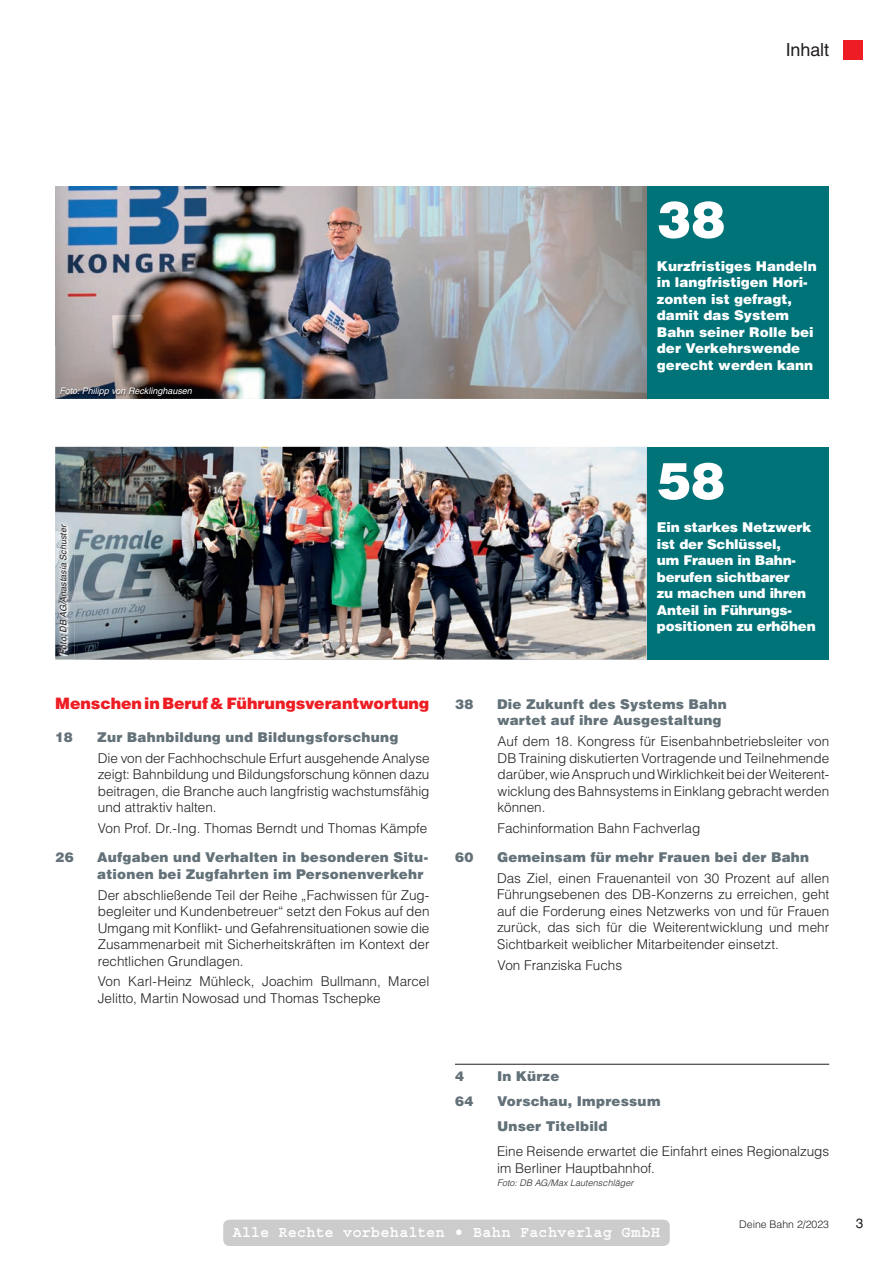
<style>
.page{position:relative;width:893px;height:1263px;background:#fff}
.page>*{position:absolute;margin:0;border:0;box-sizing:border-box;transform-origin:0 0}
.t1{font:900 51px "Helvetica LT";color:#fff}
.t2{font:18px "Helvetica LT";letter-spacing:-.005em;color:#231f20}
.t3{font:700 15.75px "Courier";letter-spacing:.025em;color:#fff;scale:.95 1}
.t4{font:900 15.75px "Helvetica LT";letter-spacing:-.005em;color:#ee1d23}
.t5{font:300 13.5px/16.5px "Helvetica LT";color:#231f20;text-align:justify}
.t6{font:900 13.5px/16.5px "Helvetica LT";letter-spacing:.015em;color:#637179}
.t7{font:900 13.5px/16.5px "Helvetica LT";color:#fff}
.t8{font:13.5px "Helvetica LT";color:#231f20}
.t9{font:300 10.5px "Helvetica LT";color:#231f20}
.t10{font:italic 9px "Helvetica LT";color:#fff}
.t11{font:italic 300 9px "Helvetica LT";letter-spacing:.01em;color:#231f20}
.t12{font:italic 9px "Helvetica LT";color:#231f20}
</style>
<div class="page">
<div style="left:844px;top:40px;width:19px;height:19px;background:#ee1d23"></div>
<hr style="left:455px;top:1064px;width:374px;height:1px;background:#231f20">
<div style="left:646px;top:186px;width:183px;height:213px;background:#007378"></div>
<img style="left:55px;top:186px;width:591px;height:213px">
<div style="left:646px;top:447px;width:183px;height:212px;background:#007378"></div>
<img style="left:55px;top:447px;width:591px;height:212px">
<img style="left:60px;top:387px;width:134px;height:11px">
<img style="left:55px;top:659px;width:19px;height:1px">
<img style="left:55px;top:516px;width:19px;height:143px">
<img style="left:60px;top:524px;width:8px;height:132px">
<div style="left:223px;top:1220px;width:447px;height:26px;background:#ccc;border-radius:6px"></div>
<h2 class="t2" style="left:786px;top:40px;width:45px">Inhalt</h2>
<p class="t10" style="left:60px;top:386px;width:134px">Foto: Philipp von Recklinghausen</p>
<h1 class="t1" style="left:657px;top:186px;width:70px">38</h1>
<p class="t7" style="left:657px;top:257px;width:161px">Kurzfristiges Handeln in langfristigen Hori&shy;zonten ist gefragt, damit das System<br>Bahn seiner Rolle bei der Verkehrswende gerecht werden kann</p>
<p class="t12" style="left:58px;top:655px;width:133px;rotate:-90deg">Foto: DB AG/Anastasia Schuster</p>
<p class="t4" style="left:55px;top:693px;width:376px">Menschen in Beruf &amp; Führungsverantwortung</p>
<p class="t6" style="left:55px;top:729px;width:19px">18</p>
<p class="t6" style="left:97px;top:729px;width:303px">Zur Bahnbildung und Bildungsforschung</p>
<p class="t5" style="left:98px;top:750px;width:333px">Die von der Fachhochschule Erfurt ausgehende Analyse zeigt: Bahnbildung und Bildungsforschung können dazu beitragen, die Branche auch langfristig wachstumsfähig und attraktiv halten.</p>
<p class="t5" style="left:98px;top:820px;width:331px">Von Prof. Dr.-Ing. Thomas Berndt und Thomas Kämpfe</p>
<p class="t6" style="left:55px;top:849px;width:20px">26</p>
<p class="t6" style="left:97px;top:849px;width:332px">Aufgaben und Verhalten in besonderen Situ&shy;ationen bei Zugfahrten im Personenverkehr</p>
<p class="t5" style="left:98px;top:886px;width:333px">Der abschließende Teil der Reihe „Fachwissen für Zug&shy;begleiter und Kundenbetreuer“ setzt den Fokus auf den Umgang mit Konflikt- und Gefahrensituationen sowie die Zusammenarbeit mit Sicherheitskräften im Kontext der rechtlichen Grundlagen.</p>
<p class="t5" style="left:98px;top:973px;width:333px">Von Karl-Heinz Mühleck, Joachim Bullmann, Marcel<br>Jelitto, Martin Nowosad und Thomas Tschepke</p>
<h1 class="t1" style="left:657px;top:447px;width:70px">58</h1>
<p class="t7" style="left:657px;top:519px;width:160px">Ein starkes Netzwerk ist der Schlüssel,<br>um Frauen in Bahn&shy;berufen sichtbarer<br>zu machen und ihren<br>Anteil in Führungs&shy;positionen zu erhöhen</p>
<p class="t6" style="left:455px;top:695px;width:20px">38</p>
<p class="t6" style="left:497px;top:695px;width:231px">Die Zukunft des Systems Bahn wartet auf ihre Ausgestaltung</p>
<p class="t5" style="left:497px;top:733px;width:333px">Auf dem 18. Kongress für Eisenbahnbetriebsleiter von DB Training diskutierten Vortragende und Teilnehmende darüber, wie Anspruch und Wirklichkeit bei der Weiterent&shy;wicklung des Bahnsystems in Einklang gebracht werden können.</p>
<p class="t5" style="left:497px;top:820px;width:204px">Fachinformation Bahn Fachverlag</p>
<p class="t6" style="left:455px;top:849px;width:20px">60</p>
<p class="t6" style="left:497px;top:849px;width:314px">Gemeinsam für mehr Frauen bei der Bahn</p>
<p class="t5" style="left:497px;top:870px;width:334px">Das Ziel, einen Frauenanteil von 30 Prozent auf allen Führungsebenen des DB-Konzerns zu erreichen, geht auf die Forderung eines Netzwerks von und für Frauen zurück, das sich für die Weiterentwicklung und mehr Sichtbarkeit weiblicher Mitarbeitender einsetzt.</p>
<p class="t5" style="left:497px;top:956px;width:126px">Von Franziska Fuchs</p>
<p class="t6" style="left:455px;top:1068px;width:11px">4</p>
<p class="t6" style="left:497px;top:1068px;width:64px">In Kürze</p>
<p class="t6" style="left:455px;top:1093px;width:20px">64</p>
<p class="t6" style="left:497px;top:1089px;width:165px;line-height:25px">Vorschau, Impressum<br>Unser Titelbild</p>
<p class="t5" style="left:497px;top:1143px;width:334px">Eine Reisende erwartet die Einfahrt eines Regionalzugs im Berliner Hauptbahnhof.</p>
<p class="t11" style="left:497px;top:1177px;width:138px">Foto: DB AG/Max Lautenschläger</p>
<p class="t3" style="left:233px;top:1224px;width:451px">Alle Rechte vorbehalten • Bahn Fachverlag GmbH</p>
<p class="t9" style="left:739px;top:1217px;width:91px">Deine Bahn 2/2023</p>
<p class="t8" style="left:856px;top:1215px;width:9px">3</p>
</div>
